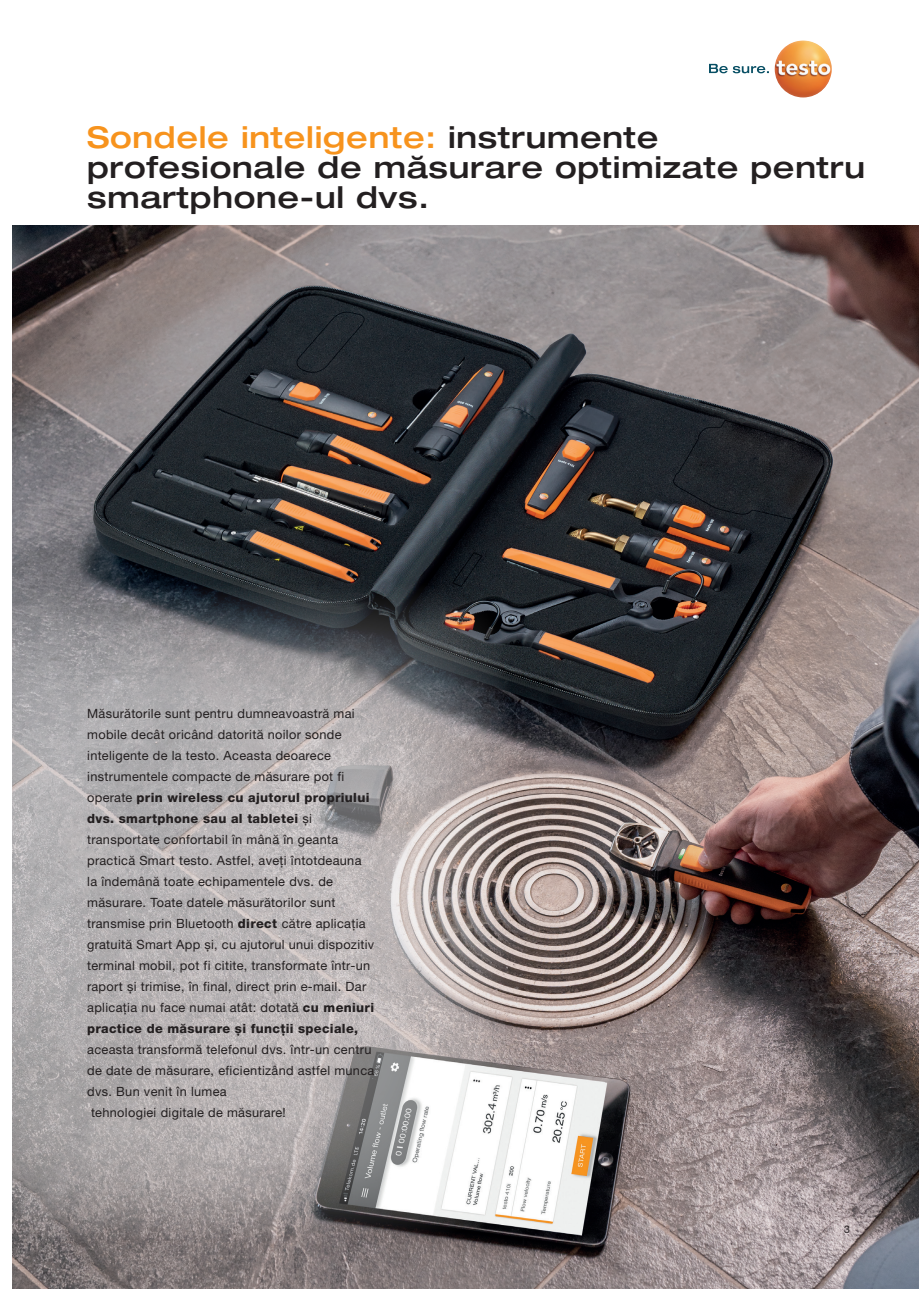
<style>
.page{position:relative;width:919px;height:1289px;background:#fff}
.page>*{position:absolute;margin:0;border:0;box-sizing:border-box;transform-origin:0 0}
.Headline{font:500 expanded 30px/30px "Helvetica Neue LTW1 G";letter-spacing:.025em;color:#231f20}
.Copy_8_5_pt{font:12.75px "Helvetica Neue LTW1 G";letter-spacing:.025em;color:#231f20}
.Copy_8_5_pt-2{font:800 12.75px "Helvetica Neue LTW1 G";letter-spacing:.025em;color:#231f20}
.Copy_7_pt{font:10.5px "Helvetica Neue LTW1 G";color:#231f20}
.s1{color:#f7931d}
.s2{font-weight:400}
.s3{font-weight:800}
</style>
<div class="page">
<svg style="left:709px;top:64px;width:59px;height:9px"></svg>
<img style="left:774px;top:40px;width:57px;height:57px;border-radius:29px">
<img style="left:13px;top:225px;width:905px;height:1063px">
<svg style="left:12px;top:583px;width:498px;height:656px;background:#a4a1a2"></svg>
<p class="Headline" style="left:87px;top:122px;width:779px"><span class="s1">Sondele inteligente:</span> instrumente profesionale de măsurare optimizate pentru smartphone-ul dvs.</p>
<p class="Copy_8_5_pt" style="left:87px;top:705px;width:269px">Măsurătorile sunt pentru dumneavoastră mai</p>
<p class="Copy_8_5_pt" style="left:87px;top:726px;width:256px">mobile decât oricând datorită noilor sonde</p>
<p class="Copy_8_5_pt" style="left:87px;top:747px;width:245px">inteligente de la testo. Aceasta deoarece</p>
<p class="Copy_8_5_pt" style="left:87px;top:768px;width:259px">instrumentele compacte de măsurare pot fi</p>
<p class="Copy_8_5_pt-2" style="left:87px;top:790px;width:284px"><span class="s2">operate</span> prin wireless cu ajutorul propriului</p>
<p class="Copy_8_5_pt-2" style="left:87px;top:811px;width:226px">dvs. smartphone sau al tabletei <span class="s2">și</span></p>
<p class="Copy_8_5_pt" style="left:87px;top:831px;width:253px">transportate confortabil în mână în geanta</p>
<p class="Copy_8_5_pt" style="left:87px;top:852px;width:276px">practică Smart testo. Astfel, aveți întotdeauna</p>
<p class="Copy_8_5_pt" style="left:87px;top:873px;width:247px">la îndemână toate echipamentele dvs. de</p>
<p class="Copy_8_5_pt" style="left:87px;top:894px;width:250px">măsurare. Toate datele măsurătorilor sunt</p>
<p class="Copy_8_5_pt" style="left:87px;top:915px;width:280px">transmise prin Bluetooth <span class="s3">direct</span> către aplicația</p>
<p class="Copy_8_5_pt" style="left:87px;top:936px;width:288px">gratuită Smart App și, cu ajutorul unui dispozitiv</p>
<p class="Copy_8_5_pt" style="left:87px;top:957px;width:284px">terminal mobil, pot fi citite, transformate într-un</p>
<p class="Copy_8_5_pt" style="left:87px;top:978px;width:280px">raport și trimise, în final, direct prin e-mail. Dar</p>
<p class="Copy_8_5_pt" style="left:87px;top:999px;width:288px">aplicația nu face numai atât: dotată <span class="s3">cu meniuri</span></p>
<p class="Copy_8_5_pt-2" style="left:87px;top:1021px;width:272px">practice de măsurare și funcții speciale,</p>
<p class="Copy_8_5_pt" style="left:87px;top:1041px;width:286px">aceasta transformă telefonul dvs. într-un centru</p>
<p class="Copy_8_5_pt" style="left:87px;top:1062px;width:289px">de date de măsurare, eficientizând astfel munca</p>
<p class="Copy_8_5_pt" style="left:87px;top:1083px;width:141px">dvs. Bun venit în lumea</p>
<p class="Copy_8_5_pt" style="left:91px;top:1104px;width:196px">tehnologiei digitale de măsurare!</p>
<p class="Copy_7_pt" style="left:843px;top:1222px;width:7px">3</p>
</div>
